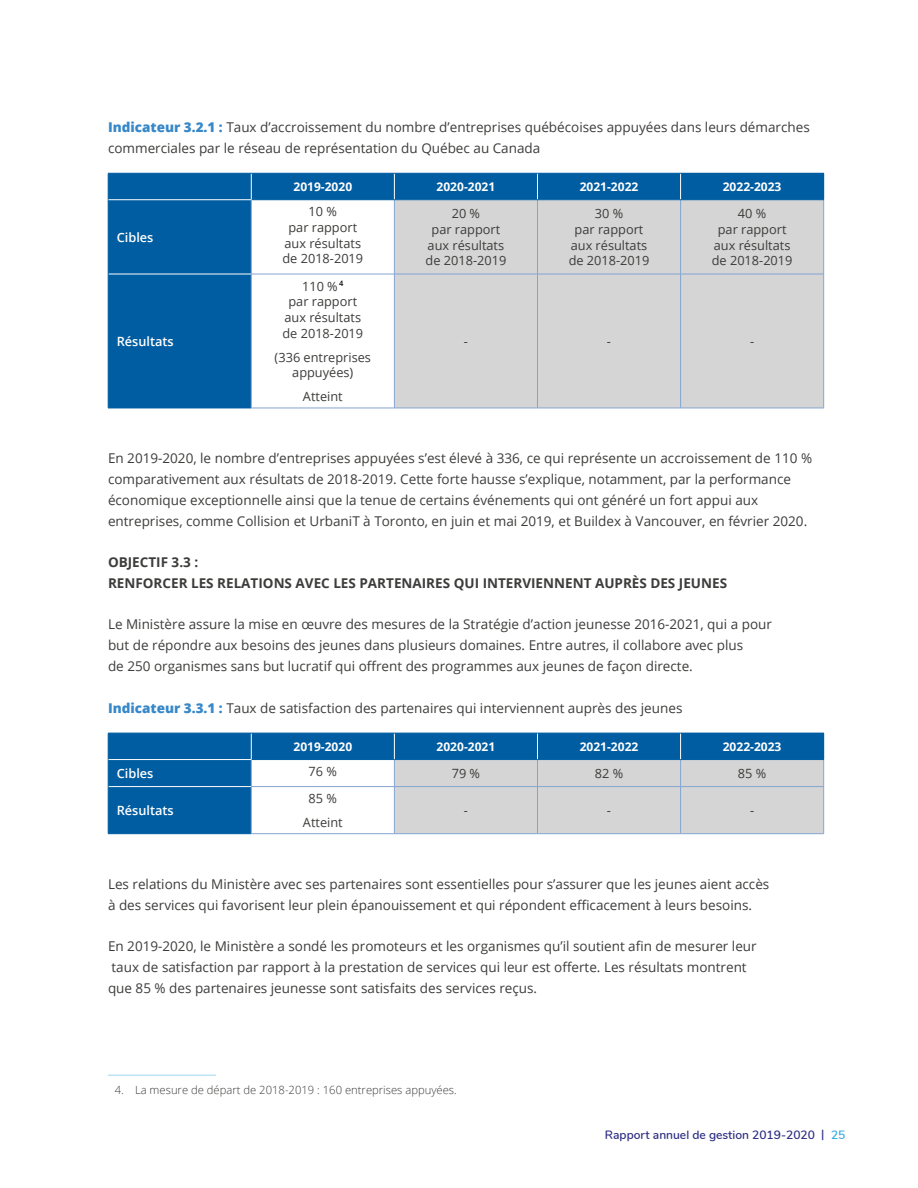
<style>
.page{position:relative;width:918px;height:1188px;background:#fff}
.page>*{position:absolute;margin:0;border:0;box-sizing:border-box;transform-origin:0 0}
.t1{font:13.5px/21px "Open Sans";color:#3c3c3b}
.t2{font:700 13.5px/21px "Open Sans";color:#3c3c3b}
.td_centré{font:12.75px/15.8px "Open Sans";color:#3c3c3b;text-align:center}
.td_gauche_blanc{font:600 12.75px "Open Sans";color:#fff}
.t3{font:700 12px "Open Sans";color:#fff}
.t4{font:600 12px "Nunito";color:#2d2e83}
.Note{font:300 11.25px "Open Sans";color:#3c3c3b}
.s1{font-weight:800;color:#3788c9}
.s2{color:#36a9e1}
</style>
<div class="page">
<svg style="left:109px;top:174px;width:571px;height:234px;fill:#005da1"></svg>
<div style="left:681px;top:173px;width:143px;height:27px;background:#005da1"></div>
<div style="left:395px;top:200px;width:428px;height:208px;background:#d5d5d5"></div>
<hr style="left:394px;top:200px;width:1px;height:74px;background:#85a4d1">
<hr style="left:823px;top:200px;width:1px;height:74px;background:#85a4d1">
<hr style="left:394px;top:274px;width:1px;height:134px;background:#85a4d1">
<hr style="left:823px;top:274px;width:1px;height:134px;background:#85a4d1">
<hr style="left:394px;top:408px;width:143px;height:1px;background:#85a4d1">
<hr style="left:537px;top:408px;width:144px;height:1px;background:#85a4d1">
<hr style="left:681px;top:408px;width:143px;height:1px;background:#85a4d1">
<svg style="left:394px;top:174px;width:1px;height:25px"></svg>
<svg style="left:537px;top:174px;width:1px;height:25px"></svg>
<hr style="left:537px;top:274px;width:1px;height:134px;background:#85a4d1">
<hr style="left:680px;top:274px;width:1px;height:134px;background:#85a4d1">
<hr style="left:537px;top:200px;width:1px;height:74px;background:#85a4d1">
<hr style="left:680px;top:200px;width:1px;height:74px;background:#85a4d1">
<hr style="left:108px;top:274px;width:143px;height:1px;background:#fff">
<hr style="left:251px;top:274px;width:143px;height:1px;background:#85a4d1">
<svg style="left:680px;top:174px;width:1px;height:25px"></svg>
<svg style="left:251px;top:174px;width:1px;height:25px"></svg>
<hr style="left:251px;top:173px;width:143px;height:1px;background:#005da1">
<hr style="left:394px;top:173px;width:143px;height:1px;background:#005da1">
<hr style="left:537px;top:173px;width:144px;height:1px;background:#005da1">
<hr style="left:251px;top:199px;width:143px;height:1px;background:#005da1">
<hr style="left:394px;top:199px;width:143px;height:1px;background:#005da1">
<hr style="left:537px;top:199px;width:144px;height:1px;background:#005da1">
<hr style="left:108px;top:173px;width:143px;height:1px;background:#005da1">
<svg style="left:108px;top:173px;width:1px;height:26px"></svg>
<hr style="left:108px;top:199px;width:143px;height:1px;background:#fff">
<hr style="left:108px;top:200px;width:1px;height:74px;background:#005da1">
<hr style="left:108px;top:274px;width:1px;height:134px;background:#005da1">
<hr style="left:108px;top:408px;width:143px;height:1px;background:#005da1">
<hr style="left:251px;top:200px;width:1px;height:74px;background:#85a4d1">
<hr style="left:251px;top:274px;width:1px;height:134px;background:#85a4d1">
<hr style="left:251px;top:408px;width:143px;height:1px;background:#85a4d1">
<hr style="left:394px;top:274px;width:143px;height:1px;background:#85a4d1">
<hr style="left:537px;top:274px;width:144px;height:1px;background:#85a4d1">
<hr style="left:681px;top:274px;width:143px;height:1px;background:#85a4d1">
<svg style="left:109px;top:734px;width:285px;height:99px;fill:#005da1"></svg>
<hr style="left:108px;top:786px;width:143px;height:1px;background:#fff">
<hr style="left:251px;top:786px;width:143px;height:1px;background:#85a4d1">
<hr style="left:251px;top:733px;width:143px;height:1px;background:#005da1">
<svg style="left:394px;top:733px;width:430px;height:101px;background:#9cb5c7"></svg>
<hr style="left:251px;top:759px;width:143px;height:1px;background:#005da1">
<hr style="left:394px;top:759px;width:143px;height:1px;background:#005da1">
<hr style="left:537px;top:759px;width:144px;height:1px;background:#005da1">
<hr style="left:681px;top:759px;width:143px;height:1px;background:#005da1">
<hr style="left:108px;top:733px;width:143px;height:1px;background:#005da1">
<hr style="left:108px;top:759px;width:143px;height:1px;background:#fff">
<svg style="left:108px;top:733px;width:1px;height:54px"></svg>
<hr style="left:108px;top:787px;width:1px;height:47px;background:#005da1">
<hr style="left:108px;top:833px;width:143px;height:1px;background:#005da1">
<svg style="left:251px;top:733px;width:1px;height:53px"></svg>
<hr style="left:251px;top:787px;width:1px;height:47px;background:#85a4d1">
<hr style="left:251px;top:833px;width:143px;height:1px;background:#85a4d1">
<hr style="left:394px;top:786px;width:143px;height:1px;background:#85a4d1">
<hr style="left:537px;top:786px;width:144px;height:1px;background:#85a4d1">
<hr style="left:681px;top:786px;width:143px;height:1px;background:#85a4d1">
<hr style="left:108px;top:1075px;width:108px;height:1px;background:#bde3f2">
<p class="t1" style="left:108px;top:116px;width:703px"><span class="s1">Indicateur 3.2.1 :</span> Taux d’accroissement du nombre d’entreprises québécoises appuyées dans leurs démarches commerciales par le réseau de représentation du Québec au Canada</p>
<p class="t3" style="left:294px;top:178px;width:60px">2019-2020</p>
<p class="t3" style="left:437px;top:178px;width:60px">2020-2021</p>
<p class="t3" style="left:580px;top:178px;width:60px">2021-2022</p>
<p class="t3" style="left:723px;top:178px;width:60px">2022-2023</p>
<p class="td_gauche_blanc" style="left:117px;top:228px;width:38px">Cibles</p>
<p class="td_gauche_blanc" style="left:117px;top:332px;width:58px">Résultats</p>
<p class="td_centré" style="left:282px;top:203px;width:82px">10 %<br>par rapport aux résultats de 2018-2019</p>
<p class="td_centré" style="left:426px;top:205px;width:82px">20 %<br>par rapport aux résultats de 2018-2019</p>
<p class="td_centré" style="left:569px;top:205px;width:82px">30 %<br>par rapport aux résultats de 2018-2019</p>
<p class="td_centré" style="left:712px;top:205px;width:82px">40 %<br>par rapport aux résultats de 2018-2019</p>
<p class="td_centré" style="left:282px;top:278px;width:82px">110 % <sup>4<br></sup>par rapport aux résultats de 2018-2019</p>
<p class="td_centré" style="left:275px;top:349px;width:98px">(336 entreprises appuyées)</p>
<p class="td_centré" style="left:303px;top:388px;width:41px">Atteint</p>
<p class="td_centré" style="left:464px;top:333px;width:6px">-</p>
<p class="td_centré" style="left:607px;top:333px;width:6px">-</p>
<p class="td_centré" style="left:750px;top:333px;width:6px">-</p>
<p class="t1" style="left:108px;top:447px;width:706px">En 2019-2020, le nombre d’entreprises appuyées s’est élevé à 336, ce qui représente un accroissement de 110 % comparativement aux résultats de 2018-2019. Cette forte hausse s’explique, notamment, par la performance économique exceptionnelle ainsi que la tenue de certains événements qui ont généré un fort appui aux entreprises, comme Collision et UrbaniT à Toronto, en juin et mai 2019, et Buildex à Vancouver, en février 2020.</p>
<p class="t2" style="left:108px;top:551px;width:621px">OBJECTIF 3.3 :<br>RENFORCER LES RELATIONS AVEC LES PARTENAIRES QUI INTERVIENNENT AUPRÈS DES JEUNES</p>
<p class="t1" style="left:108px;top:614px;width:666px">Le Ministère assure la mise en œuvre des mesures de la Stratégie d’action jeunesse 2016-2021, qui a pour but de répondre aux besoins des jeunes dans plusieurs domaines. Entre autres, il collabore avec plus<br>de 250 organismes sans but lucratif qui offrent des programmes aux jeunes de façon directe.</p>
<p class="t1" style="left:108px;top:697px;width:576px"><span class="s1">Indicateur 3.3.1 :</span> Taux de satisfaction des partenaires qui interviennent auprès des jeunes</p>
<p class="t3" style="left:294px;top:738px;width:60px">2019-2020</p>
<p class="t3" style="left:437px;top:738px;width:60px">2020-2021</p>
<p class="t3" style="left:580px;top:738px;width:60px">2021-2022</p>
<p class="t3" style="left:723px;top:738px;width:60px">2022-2023</p>
<p class="td_gauche_blanc" style="left:117px;top:765px;width:38px">Cibles</p>
<p class="td_centré" style="left:309px;top:763px;width:30px">76 %</p>
<p class="td_centré" style="left:452px;top:765px;width:30px">79 %</p>
<p class="td_centré" style="left:595px;top:765px;width:30px">82 %</p>
<p class="td_centré" style="left:738px;top:765px;width:30px">85 %</p>
<p class="td_gauche_blanc" style="left:117px;top:802px;width:58px">Résultats</p>
<p class="td_centré" style="left:309px;top:790px;width:30px">85 %</p>
<p class="td_centré" style="left:303px;top:814px;width:41px">Atteint</p>
<p class="td_centré" style="left:464px;top:802px;width:6px">-</p>
<p class="td_centré" style="left:607px;top:802px;width:6px">-</p>
<p class="td_centré" style="left:750px;top:802px;width:6px">-</p>
<p class="t1" style="left:108px;top:873px;width:663px">Les relations du Ministère avec ses partenaires sont essentielles pour s’assurer que les jeunes aient accès à des services qui favorisent leur plein épanouissement et qui répondent efficacement à leurs besoins.</p>
<p class="t1" style="left:108px;top:935px;width:650px">En 2019-2020, le Ministère a sondé les promoteurs et les organismes qu’il soutient afin de mesurer leur taux de satisfaction par rapport à la prestation de services qui leur est offerte. Les résultats montrent que 85 % des partenaires jeunesse sont satisfaits des services reçus.</p>
<p class="Note" style="left:115px;top:1082px;width:344px">4. La mesure de départ de 2018-2019 : 160 entreprises appuyées.</p>
<p class="t4" style="left:605px;top:1126px;width:242px">Rapport annuel de gestion 2019-2020 | <span class="s2">25</span></p>
</div>
